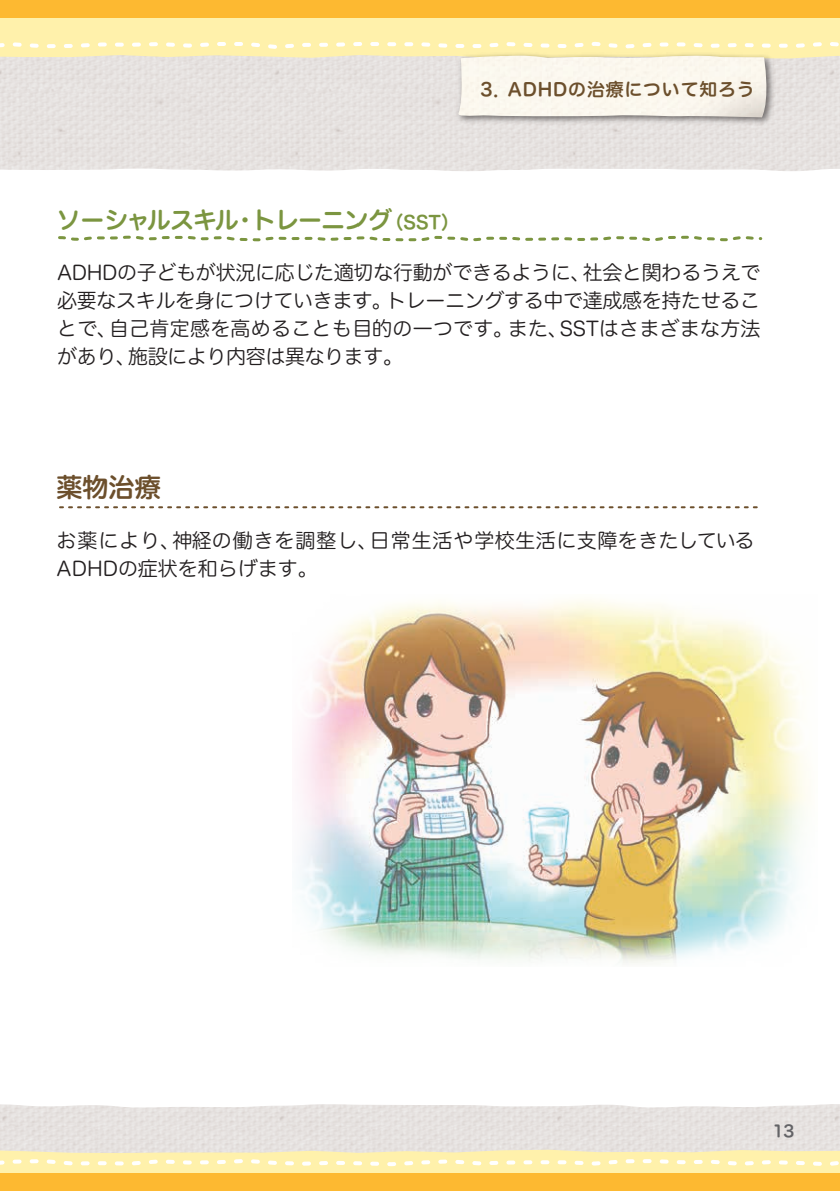
<style>
.page{position:relative;width:840px;height:1191px;background:#fff}
.page>*{position:absolute;margin:0;border:0;box-sizing:border-box;transform-origin:0 0}
.t1{font:26px "Hira Maru Std N W6";color:#6c4f2c}
.t2{font:24px "Hira Maru Std N W6";letter-spacing:-.04em;color:#7b9540}
.t3{font:20px/28px "Hira Maru Std N W3";letter-spacing:.01em;color:#231f20;text-align:justify}
.t4{font:17.8px "Hira Maru Std N W6";letter-spacing:.05em;color:#6c4f2c}
.t5{font:16px "Hira Maru Std N W6";color:#636366}
.s1{font-size:18px}
</style>
<div class="page">
<svg style="left:0;top:1149px;width:839px;height:42px;background:#fcd87d"></svg>
<svg style="left:0;top:17px;width:358px;height:41px;background:#fdeea9"></svg>
<div style="left:0;top:0;width:839px;height:17px;background:#fdb931"></div>
<svg style="left:0;top:40px;width:358px;height:11px;background:#fff3b9"></svg>
<svg style="left:60px;top:506px;width:698px;height:2px"></svg>
<svg style="left:58px;top:235px;width:300px;height:7px"></svg>
<img style="left:358px;top:17px;width:481px;height:225px">
<img style="left:457px;top:54px;width:313px;height:63px">
<img style="left:300px;top:600px;width:508px;height:363px">
<p class="t4" style="left:480px;top:76px;width:275px">3．ADHDの治療について知ろう</p>
<p class="t2" style="left:57px;top:201px;width:404px">ソーシャルスキル・トレーニング<span class="s1">（SST）</span></p>
<p class="t3" style="left:57px;top:258px;width:704px">ADHDの子どもが状況に応じた適切な行動ができるように、社会と関わるうえで必要なスキルを身につけていきます。トレーニングする中で達成感を持たせることで、自己肯定感を高めることも目的の一つです。また、SSTはさまざまな方法があり、施設により内容は異なります。</p>
<h1 class="t1" style="left:57px;top:468px;width:105px">薬物治療</h1>
<p class="t3" style="left:57px;top:527px;width:699px">お薬により、神経の働きを調整し、日常生活や学校生活に支障をきたしている<br>ADHDの症状を和らげます。</p>
<p class="t5" style="left:772px;top:1119px;width:23px">13</p>
</div>
